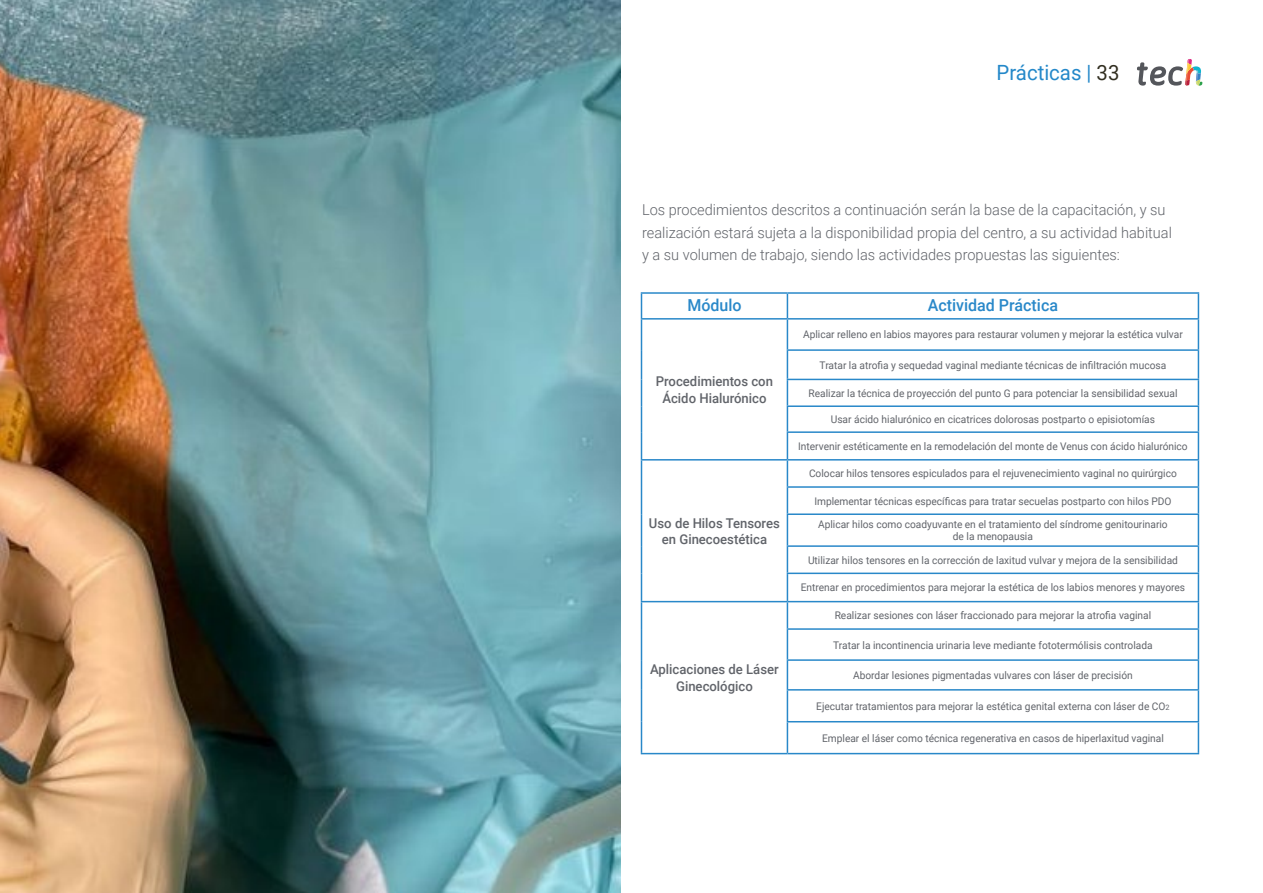
<style>
.page{position:relative;width:1263px;height:893px;background:#fff}
.page>*{position:absolute;margin:0;border:0;box-sizing:border-box;transform-origin:0 0}
.t1{font:21px "Roboto";color:#2488c9}
.t2{font:500 16.5px "Roboto";color:#2988c9}
.t3{font:300 15px/22.5px "Roboto";color:#61646a}
.t4{font:500 13.5px/16.5px "Roboto";color:#61646a;text-align:center}
.t5{font:10.5px/12px "Roboto";color:#61646a;text-align:center}
.s1{color:#312e20}
.s2{font-size:7.5px}
</style>
<div class="page">
<svg style="left:1137px;top:59px;width:65px;height:27px"></svg>
<hr style="left:641px;top:753px;width:146px;height:1px;background:#2988c9">
<hr style="left:641px;top:292px;width:146px;height:2px;background:#2988c9">
<svg style="left:641px;top:294px;width:1px;height:24px"></svg>
<hr style="left:787px;top:292px;width:412px;height:2px;background:#2988c9">
<hr style="left:641px;top:318px;width:146px;height:2px;background:#2988c9">
<hr style="left:641px;top:320px;width:1px;height:30px;background:#2988c9">
<hr style="left:787px;top:318px;width:412px;height:2px;background:#2988c9">
<hr style="left:787px;top:349px;width:412px;height:2px;background:#2988c9">
<hr style="left:787px;top:379px;width:412px;height:1px;background:#2988c9">
<hr style="left:787px;top:405px;width:412px;height:2px;background:#2988c9">
<hr style="left:641px;top:459px;width:146px;height:2px;background:#2988c9">
<svg style="left:641px;top:350px;width:1px;height:164px"></svg>
<hr style="left:641px;top:514px;width:1px;height:32px;background:#2988c9">
<hr style="left:787px;top:431px;width:412px;height:2px;background:#2988c9">
<hr style="left:787px;top:459px;width:412px;height:2px;background:#2988c9">
<hr style="left:787px;top:486px;width:412px;height:2px;background:#2988c9">
<svg style="left:787px;top:294px;width:1px;height:219px"></svg>
<svg style="left:1198px;top:294px;width:1px;height:219px"></svg>
<hr style="left:787px;top:513px;width:412px;height:2px;background:#2988c9">
<hr style="left:787px;top:515px;width:1px;height:30px;background:#2988c9">
<hr style="left:1198px;top:515px;width:1px;height:30px;background:#2988c9">
<hr style="left:787px;top:545px;width:412px;height:2px;background:#2988c9">
<hr style="left:787px;top:573px;width:412px;height:1px;background:#2988c9">
<hr style="left:641px;top:601px;width:146px;height:1px;background:#2988c9">
<svg style="left:641px;top:546px;width:1px;height:83px"></svg>
<hr style="left:641px;top:629px;width:1px;height:31px;background:#2988c9">
<hr style="left:641px;top:660px;width:1px;height:30px;background:#2988c9">
<hr style="left:641px;top:690px;width:1px;height:32px;background:#2988c9">
<hr style="left:641px;top:722px;width:1px;height:31px;background:#2988c9">
<hr style="left:787px;top:601px;width:412px;height:1px;background:#2988c9">
<hr style="left:787px;top:628px;width:412px;height:2px;background:#2988c9">
<hr style="left:787px;top:659px;width:412px;height:2px;background:#2988c9">
<svg style="left:787px;top:547px;width:1px;height:142px"></svg>
<svg style="left:1198px;top:547px;width:1px;height:142px"></svg>
<hr style="left:787px;top:689px;width:412px;height:2px;background:#2988c9">
<hr style="left:787px;top:691px;width:1px;height:30px;background:#2988c9">
<hr style="left:1198px;top:691px;width:1px;height:30px;background:#2988c9">
<hr style="left:787px;top:721px;width:412px;height:1px;background:#2988c9">
<hr style="left:787px;top:722px;width:1px;height:31px;background:#2988c9">
<hr style="left:1198px;top:722px;width:1px;height:31px;background:#2988c9">
<hr style="left:787px;top:753px;width:412px;height:1px;background:#2988c9">
<img style="left:0;top:0;width:621px;height:893px">
<h1 class="t1" style="left:996px;top:57px;width:124px">Prácticas | <span class="s1">33</span></h1>
<p class="t3" style="left:642px;top:198px;width:531px">Los procedimientos descritos a continuación serán la base de la capacitación, y su realización estará sujeta a la disponibilidad propia del centro, a su actividad habitual y a su volumen de trabajo, siendo las actividades propuestas las siguientes:</p>
<h2 class="t2" style="left:687px;top:294px;width:56px">Módulo</h2>
<h2 class="t2" style="left:928px;top:294px;width:132px">Actividad Práctica</h2>
<p class="t4" style="left:656px;top:373px;width:119px">Procedimientos con<br>Ácido Hialurónico</p>
<p class="t4" style="left:649px;top:514px;width:132px">Uso de Hilos Tensores en Ginecoestética</p>
<p class="t4" style="left:650px;top:661px;width:130px">Aplicaciones de Láser<br>Ginecológico</p>
<p class="t5" style="left:803px;top:328px;width:381px">Aplicar relleno en labios mayores para restaurar volumen y mejorar la estética vulvar</p>
<p class="t5" style="left:820px;top:359px;width:348px">Tratar la atrofia y sequedad vaginal mediante técnicas de infiltración mucosa</p>
<p class="t5" style="left:808px;top:387px;width:370px">Realizar la técnica de proyección del punto G para potenciar la sensibilidad sexual</p>
<p class="t5" style="left:831px;top:413px;width:326px">Usar ácido hialurónico en cicatrices dolorosas postparto o episiotomías</p>
<p class="t5" style="left:798px;top:440px;width:391px">Intervenir estéticamente en la remodelación del monte de Venus con ácido hialurónico</p>
<p class="t5" style="left:809px;top:467px;width:369px">Colocar hilos tensores espiculados para el rejuvenecimiento vaginal no quirúrgico</p>
<p class="t5" style="left:814px;top:494px;width:359px">Implementar técnicas específicas para tratar secuelas postparto con hilos PDO</p>
<p class="t5" style="left:818px;top:518px;width:351px">Aplicar hilos como coadyuvante en el tratamiento del síndrome genitourinario de la menopausia</p>
<p class="t5" style="left:808px;top:553px;width:371px">Utilizar hilos tensores en la corrección de laxitud vulvar y mejora de la sensibilidad</p>
<p class="t5" style="left:801px;top:581px;width:386px">Entrenar en procedimientos para mejorar la estética de los labios menores y mayores</p>
<p class="t5" style="left:835px;top:609px;width:318px">Realizar sesiones con láser fraccionado para mejorar la atrofia vaginal</p>
<p class="t5" style="left:833px;top:638px;width:321px">Tratar la incontinencia urinaria leve mediante fototermólisis controlada</p>
<p class="t5" style="left:853px;top:669px;width:281px">Abordar lesiones pigmentadas vulvares con láser de precisión</p>
<p class="t5" style="left:816px;top:700px;width:355px">Ejecutar tratamientos para mejorar la estética genital externa con láser de CO<span class="s2">2</span></p>
<p class="t5" style="left:822px;top:731px;width:343px">Emplear el láser como técnica regenerativa en casos de hiperlaxitud vaginal</p>
</div>
